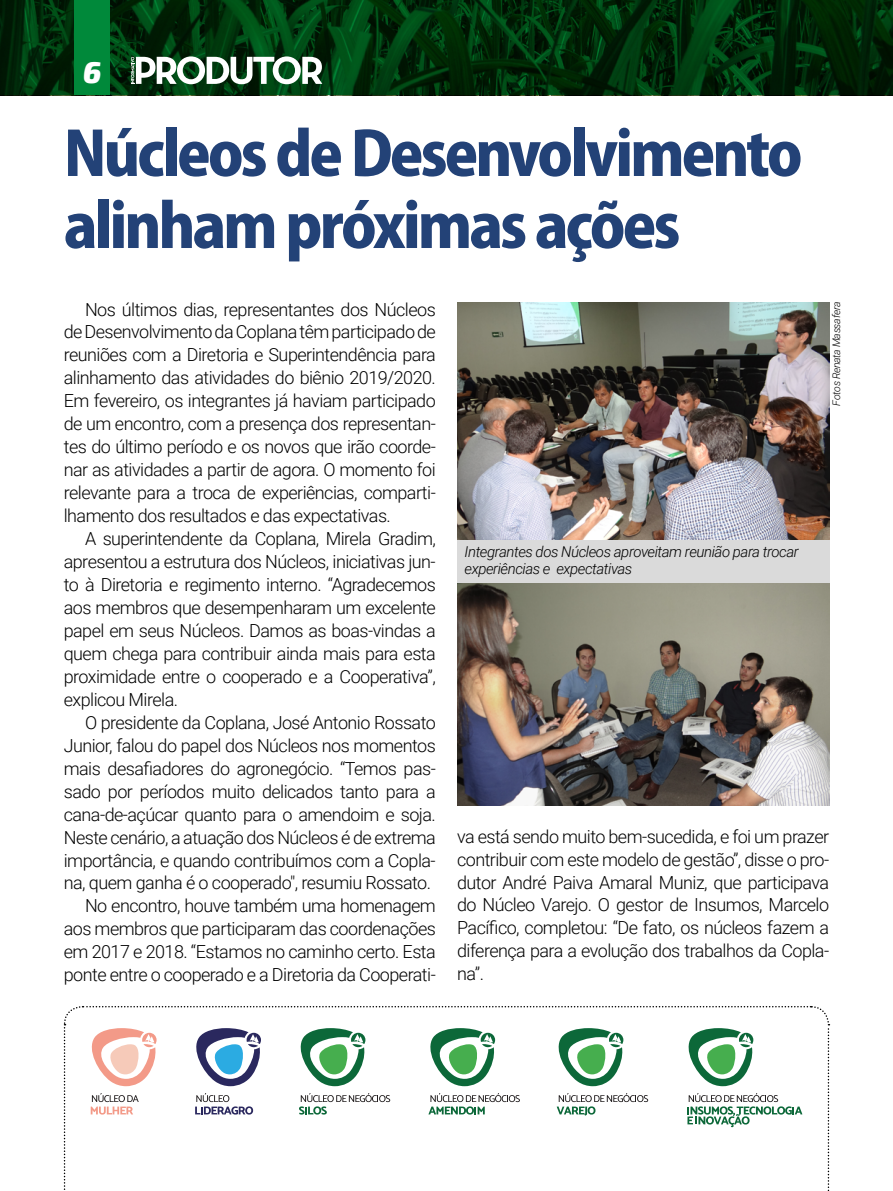
<style>
.page{position:relative;width:893px;height:1191px;background:#fff}
.page>*{position:absolute;margin:0;border:0;box-sizing:border-box;transform-origin:0 0}
.t1{font:800 60px/72px "Koz Go Pro";letter-spacing:-.05em;color:#234277}
.t2{font:italic 900 30px "Exo 2";color:#fff}
.t3{font:300 18px/23px "Roboto";letter-spacing:-.03em;color:#000;text-align:justify}
.t4{font:italic 300 15px/17px "Roboto";letter-spacing:-.03em;color:#000}
.t5{font:italic 300 10.5px "Roboto";letter-spacing:-.03em;color:#000}
</style>
<div class="page">
<svg style="left:0;top:0;width:893px;height:95px;background:#00300b"></svg>
<div style="left:74px;top:0;width:36px;height:95px;background:#00893a"></div>
<svg style="left:131px;top:56px;width:191px;height:28px"></svg>
<img style="left:457px;top:302px;width:372px;height:238px">
<img style="left:457px;top:582px;width:372px;height:224px">
<svg style="left:63px;top:1006px;width:767px;height:185px"></svg>
<div style="left:457px;top:540px;width:372px;height:42px;background:#dadada"></div>
<h2 class="t2" style="left:83px;top:54px;width:20px">6</h2>
<h1 class="t1" style="left:64px;top:122px;width:740px">Núcleos de Desenvolvimento alinham próximas ações</h1>
<p class="t3" style="left:64px;top:297px;width:374px;text-indent:21px">Nos últimos dias, representantes dos Núcleos de Desenvolvimento da Coplana têm participado de reuniões com a Diretoria e Superintendência para alinhamento das atividades do biênio 2019/2020.<br>Em fevereiro, os integrantes já haviam participado de um encontro, com a presença dos representan&shy;tes do último período e os novos que irão coorde&shy;nar as atividades a partir de agora. O momento foi relevante para a troca de experiências, comparti&shy;lhamento dos resultados e das expectativas.</p>
<p class="t3" style="left:64px;top:526px;width:374px;text-indent:21px">A superintendente da Coplana, Mirela Gradim, apresentou a estrutura dos Núcleos, iniciativas jun&shy;to à Diretoria e regimento interno. “Agradecemos aos membros que desempenharam um excelente papel em seus Núcleos. Damos as boas-vindas a quem chega para contribuir ainda mais para esta proximidade entre o cooperado e a Cooperativa”, explicou Mirela.</p>
<p class="t3" style="left:64px;top:710px;width:374px;text-align:right">O presidente da Coplana, José Antonio Rossato Junior, falou do papel dos Núcleos nos momentos mais desafiadores do agronegócio. “Temos pas&shy;sado por períodos muito delicados tanto para a cana-de-açúcar quanto para o amendoim e soja.<br>Neste cenário, a atuação dos Núcleos é de extrema importância, e quando contribuímos com a Copla&shy;na, quem ganha é o cooperado", resumiu Rossato.<br>No encontro, houve também uma homenagem aos membros que participaram das coordenações em 2017 e 2018. “Estamos no caminho certo. Esta ponte entre o cooperado e a Diretoria da Cooperati-</p>
<p class="t5" style="left:829px;top:405px;width:105px;rotate:-90deg">Fotos Renata Massafera</p>
<p class="t4" style="left:465px;top:542px;width:336px">Integrantes dos Núcleos aproveitam reunião para trocar experiências e expectativas</p>
<p class="t3" style="left:457px;top:824px;width:374px">va está sendo muito bem-sucedida, e foi um prazer contribuir com este modelo de gestão”, disse o pro&shy;dutor André Paiva Amaral Muniz, que participava do Núcleo Varejo. O gestor de Insumos, Marcelo Pacífico, completou: “De fato, os núcleos fazem a diferença para a evolução dos trabalhos da Copla&shy;na”.</p>
</div>
